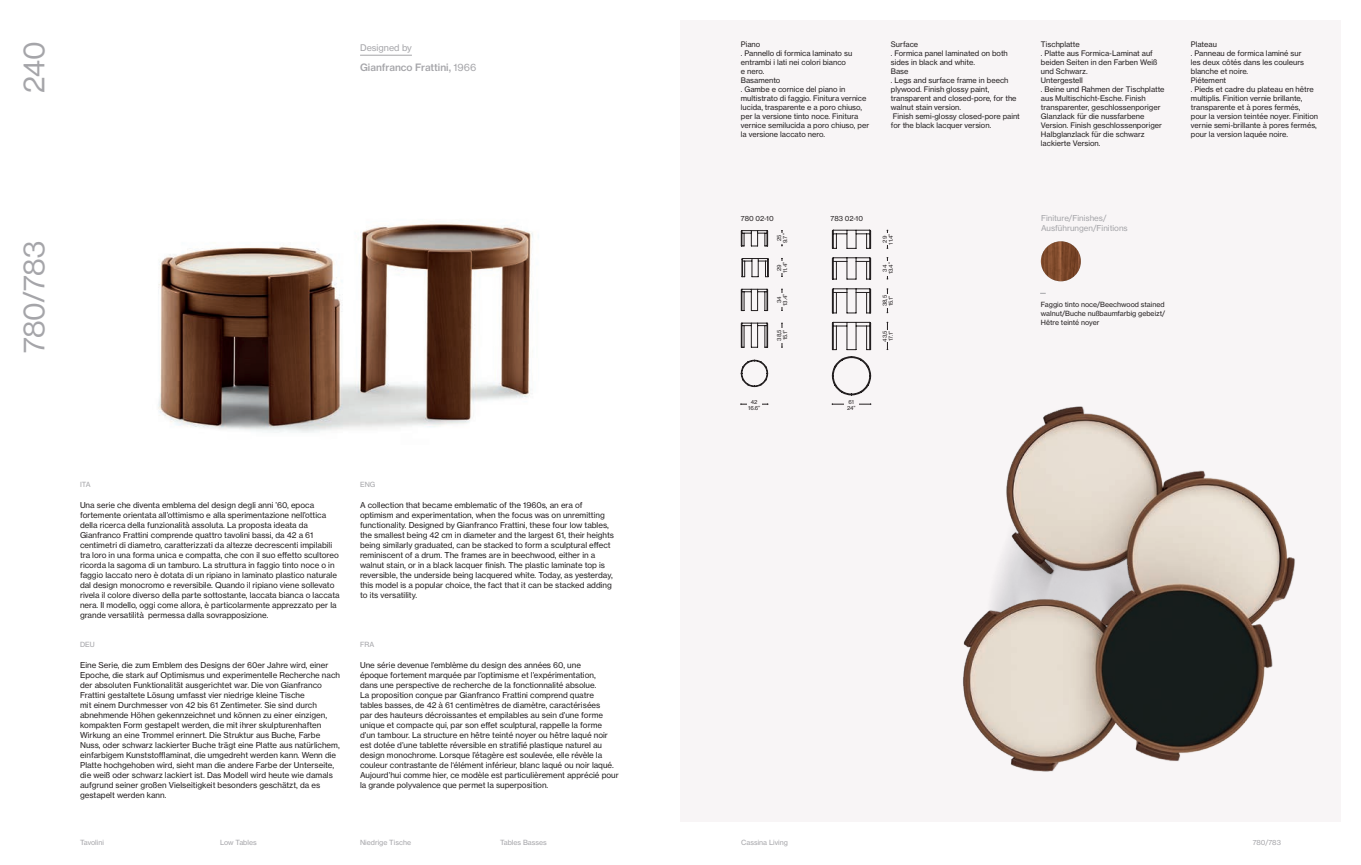
<style>
.page{position:relative;width:1361px;height:865px;background:#fff}
.page>*{position:absolute;margin:0;border:0;box-sizing:border-box;transform-origin:0 0}
.t1{font:30px "Haas Grot Disp 55 Roman";letter-spacing:-.01em;color:#a5a5a9}
.t2{font:500 10px "Haas Grot Text 65";color:#a5a5a9}
.t3{font:9px "Haas Grot Text 55 Roman";color:#a5a5a9}
.t4{font:8px/10px "Haas Grot Text 55 Roman";color:#231f20}
.t5{font:8px/10px "Haas Grot Text 55 Roman";color:#a5a5a9}
.t6{font:7.5px/9px "Haas Grot Text 55 Roman";color:#231f20}
.t7{font:7px/9px "Haas Grot Text 55 Roman";color:#231f20;text-align:justify}
.t8{font:7px "Haas Grot Text 55 Roman";color:#a5a5a9}
.t9{font:5.5px/6px "Haas Grot Text 55 Roman";color:#231f20}
.s1{font-family:"Haas Grot Text 55 Roman";font-weight:400}
</style>
<div class="page">
<div style="left:680px;top:20px;width:661px;height:801px;background:#f8f5f6"></div>
<img style="left:158px;top:223px;width:375px;height:210px">
<img style="left:963px;top:406px;width:332px;height:366px">
<hr style="left:360px;top:55px;width:52px;height:1px;background:#a5a5a9">
<svg style="left:741px;top:230px;width:27px;height:157px"></svg>
<svg style="left:832px;top:230px;width:39px;height:165px"></svg>
<hr style="left:832px;top:404px;width:38px;height:1px;background:#231f20">
<svg style="left:741px;top:404px;width:27px;height:1px"></svg>
<svg style="left:781px;top:258px;width:2px;height:19px"></svg>
<svg style="left:781px;top:289px;width:2px;height:22px"></svg>
<svg style="left:781px;top:323px;width:2px;height:25px"></svg>
<svg style="left:887px;top:322px;width:1px;height:28px"></svg>
<div style="left:844px;top:400px;width:14px;height:10px;background:#f8f5f6"></div>
<div style="left:747px;top:400px;width:14px;height:10px;background:#f8f5f6"></div>
<div style="left:777px;top:261px;width:10px;height:12px;background:#f8f5f6"></div>
<div style="left:777px;top:293px;width:10px;height:13px;background:#f8f5f6"></div>
<div style="left:777px;top:328px;width:10px;height:14px;background:#f8f5f6"></div>
<div style="left:882px;top:330px;width:10px;height:11px;background:#f8f5f6"></div>
<img style="left:1041px;top:241px;width:40px;height:40px;border-radius:20px">
<h1 class="t1" style="left:17px;top:93px;width:53px;rotate:-90deg">240</h1>
<h1 class="t1" style="left:17px;top:353px;width:113px;rotate:-90deg">780/783</h1>
<p class="t3" style="left:360px;top:42px;width:53px">Designed by</p>
<p class="t2" style="left:360px;top:61px;width:118px">Gianfranco Frattini, <span class="s1">1966</span></p>
<p class="t8" style="left:80px;top:480px;width:12px">ITA</p>
<p class="t8" style="left:360px;top:480px;width:17px">ENG</p>
<p class="t4" style="left:80px;top:500px;width:261px">Una serie che diventa emblema del design degli anni ’60, epoca fortemente orientata all’ottimismo e alla sperimentazione nell’ottica della ricerca della funzionalità assoluta. La proposta ideata da Gianfranco Frattini comprende quattro tavolini bassi, da 42 a 61 centimetri di diametro, caratterizzati da altezze decrescenti impilabili tra loro in una forma unica e compatta, che con il suo effetto scultoreo ricorda la sagoma di un tamburo. La struttura in faggio tinto noce o in faggio laccato nero è dotata di un ripiano in laminato plastico naturale dal design monocromo e reversibile. Quando il ripiano viene sollevato rivela il colore diverso della parte sottostante, laccata bianca o laccata nera. Il modello, oggi come allora, è particolarmente apprezzato per la grande versatilità permessa dalla sovrapposizione.</p>
<p class="t4" style="left:360px;top:500px;width:255px">A collection that became emblematic of the 1960s, an era of optimism and experimentation, when the focus was on unremitting functionality. Designed by Gianfranco Frattini, these four low tables, the smallest being 42 cm in diameter and the largest 61, their heights being similarly graduated, can be stacked to form a sculptural effect reminiscent of a drum. The frames are in beechwood, either in a walnut stain, or in a black lacquer finish. The plastic laminate top is reversible, the underside being lacquered white. Today, as yesterday, this model is a popular choice, the fact that it can be stacked adding to its versatility.</p>
<p class="t8" style="left:80px;top:640px;width:16px">DEU</p>
<p class="t8" style="left:360px;top:640px;width:16px">FRA</p>
<p class="t4" style="left:80px;top:660px;width:261px">Eine Serie, die zum Emblem des Designs der 60er Jahre wird, einer Epoche, die stark auf Optimismus und experimentelle Recherche nach der absoluten Funktionalität ausgerichtet war. Die von Gianfranco Frattini gestaltete Lösung umfasst vier niedrige kleine Tische<br>mit einem Durchmesser von 42 bis 61 Zentimeter. Sie sind durch abnehmende Höhen gekennzeichnet und können zu einer einzigen, kompakten Form gestapelt werden, die mit ihrer skulpturenhaften Wirkung an eine Trommel erinnert. Die Struktur aus Buche, Farbe Nuss, oder schwarz lackierter Buche trägt eine Platte aus natürlichem, einfarbigem Kunststofflaminat, die umgedreht werden kann. Wenn die Platte hochgehoben wird, sieht man die andere Farbe der Unterseite, die weiß oder schwarz lackiert ist. Das Modell wird heute wie damals aufgrund seiner großen Vielseitigkeit besonders geschätzt, da es gestapelt werden kann.</p>
<p class="t4" style="left:360px;top:660px;width:260px">Une série devenue l’emblème du design des années 60, une<br>époque fortement marquée par l’optimisme et l’expérimentation,<br>dans une perspective de recherche de la fonctionnalité absolue.<br>La proposition conçue par Gianfranco Frattini comprend quatre<br>tables basses, de 42 à 61 centimètres de diamètre, caractérisées<br>par des hauteurs décroissantes et empilables au sein d’une forme unique et compacte qui, par son effet sculptural, rappelle la forme d’un tambour. La structure en hêtre teinté noyer ou hêtre laqué noir est dotée d’une tablette réversible en stratifié plastique naturel au design monochrome. Lorsque l’étagère est soulevée, elle révèle la couleur contrastante de l‘élément inférieur, blanc laqué ou noir laqué.<br>Aujourd’hui comme hier, ce modèle est particulièrement apprécié pour la grande polyvalence que permet la superposition.</p>
<p class="t6" style="left:891px;top:40px;width:130px">Surface<br>. Formica panel laminated on both sides in black and white.<br>Base<br>. Legs and surface frame in beech plywood. Finish glossy paint, transparent and closed-pore, for the walnut stain version.<br>Finish semi-glossy closed-pore paint for the black lacquer version.</p>
<p class="t6" style="left:1191px;top:40px;width:129px">Plateau<br>. Panneau de formica laminé sur<br>les deux côtés dans les couleurs blanche et noire.<br>Piétement<br>. Pieds et cadre du plateau en hêtre multiplis. Finition vernie brillante, transparente et à pores fermés, pour la version teintée noyer. Finition vernie semi-brillante à pores fermés, pour la version laquée noire.</p>
<p class="t6" style="left:741px;top:40px;width:130px">Piano<br>. Pannello di formica laminato su entrambi i lati nei colori bianco<br>e nero.<br>Basamento<br>. Gambe e cornice del piano in multistrato di faggio. Finitura vernice lucida, trasparente e a poro chiuso, per la versione tinto noce. Finitura vernice semilucida a poro chiuso, per la versione laccato nero.</p>
<p class="t6" style="left:1041px;top:40px;width:125px">Tischplatte<br>. Platte aus Formica-Laminat auf beiden Seiten in den Farben Weiß und Schwarz.<br>Untergestell<br>. Beine und Rahmen der Tischplatte aus Multischicht-Esche. Finish transparenter, geschlossenporiger<br>Glanzlack für die nussfarbene<br>Version. Finish geschlossenporiger<br>Halbglanzlack für die schwarz lackierte Version.</p>
<p class="t7" style="left:741px;top:214px;width:34px">780 02-10</p>
<p class="t7" style="left:830px;top:214px;width:34px">783 02-10</p>
<p class="t9" style="left:776px;top:243px;width:11px;rotate:-90deg">25<br>9.7”</p>
<p class="t9" style="left:881px;top:245px;width:12px;text-align:center;rotate:-90deg">29<br>11.4”</p>
<p class="t9" style="left:776px;top:273px;width:12px;text-align:center;rotate:-90deg">29<br>11.4”</p>
<p class="t9" style="left:881px;top:274px;width:13px;text-align:center;rotate:-90deg">34<br>13.4”</p>
<p class="t9" style="left:776px;top:306px;width:13px;text-align:center;rotate:-90deg">34<br>13.4”</p>
<p class="t9" style="left:881px;top:306px;width:13px;rotate:-90deg">38,5<br>15.1”</p>
<p class="t9" style="left:776px;top:341px;width:13px;rotate:-90deg">38,5<br>15.1”</p>
<p class="t9" style="left:881px;top:341px;width:13px;rotate:-90deg">43,5<br>17.1”</p>
<p class="t9" style="left:748px;top:399px;width:14px;text-align:center">42<br>16.6”</p>
<p class="t9" style="left:847px;top:399px;width:10px">61<br>24”</p>
<p class="t5" style="left:1041px;top:213px;width:88px">Finiture/Finishes/<br>Ausführungen/Finitions</p>
<p class="t7" style="left:1041px;top:300px;width:126px">Faggio tinto noce/Beechwood stained walnut/Buche nußbaumfarbig gebeizt/ Hêtre teinté noyer</p>
<p class="t8" style="left:80px;top:838px;width:25px">Tavolini</p>
<p class="t8" style="left:220px;top:838px;width:38px">Low Tables</p>
<p class="t8" style="left:360px;top:838px;width:53px">Niedrige Tische</p>
<p class="t8" style="left:500px;top:838px;width:48px">Tables Basses</p>
<p class="t8" style="left:741px;top:838px;width:48px">Cassina Living</p>
<p class="t8" style="left:1252px;top:838px;width:30px">780/783</p>
</div>
